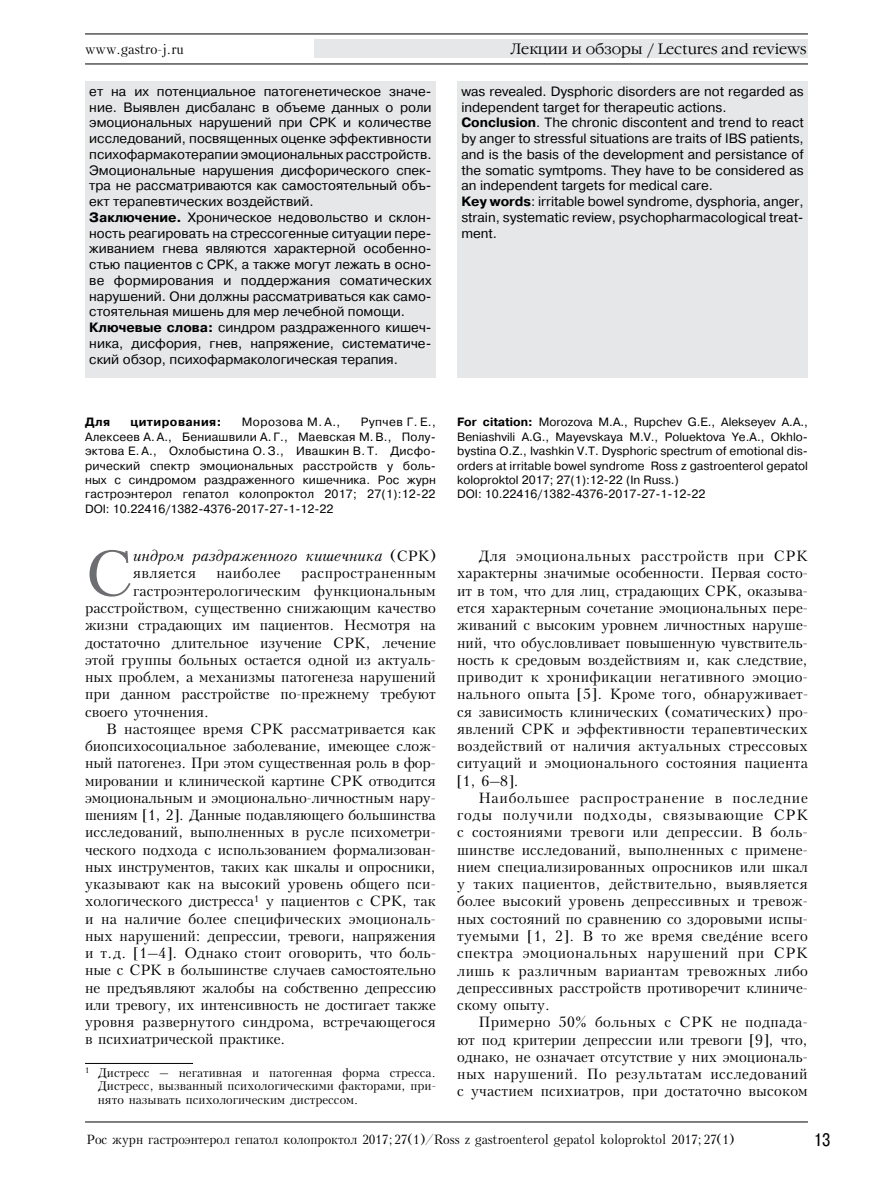
<style>
.page{position:relative;width:893px;height:1191px;background:#fff}
.page>*{position:absolute;margin:0;border:0;box-sizing:border-box;transform-origin:0 0}
.t1{font:61.95px "Kudrashov";color:#6d6e71}
.t2{font:18px "Pragmatica Cond C";color:#000}
.t3{font:300 15px "Garamond C";color:#000}
.t4{font:14.25px/17.2px "Kudrashov";color:#000;text-align:justify}
.t5{font:italic 14.25px/17.2px "Kudrashov";color:#000}
.t6{font:14.25px "Kudrashov";letter-spacing:.03em;color:#000}
.t7{font:13.5px/15.8px "Pragmatica C";color:#000}
.t8{font:13.5px "Kudrashov";color:#000;scale:.95 1}
.t9{font:12.75px "Kudrashov";color:#000;scale:.95 1}
.t10{font:12px/14.4px "Pragmatica C";color:#000}
.t11{font:12px/13.5px "Kudrashov";color:#000;text-align:justify}
.t12{font:700 12px "Pragmatica C";letter-spacing:.04em;color:#000}
.t13{font:12px "Pragmatica C";letter-spacing:.04em;color:#000}
.s1{font-weight:700}
.s2{font-family:"Minion Pro"}
.s3{font-style:normal}
</style>
<div class="page">
<hr style="left:85px;top:34px;width:723px;height:1px;background:#000">
<hr style="left:85px;top:64px;width:723px;height:1px;background:#000">
<div style="left:315px;top:40px;width:493px;height:18px;background:#e6e7e8"></div>
<hr style="left:85px;top:1121px;width:723px;height:1px;background:#000">
<div style="left:85px;top:81px;width:351px;height:297px;background:#e6e7e8"></div>
<hr style="left:85px;top:1063px;width:108px;height:1px;background:#000">
<div style="left:457px;top:81px;width:351px;height:297px;background:#e6e7e8"></div>
<p class="t8" style="left:85px;top:41px;width:106px">www.gastro-j.ru</p>
<p class="t3" style="left:511px;top:41px;width:297px">Лекции и обзоры / Lectures and reviews</p>
<p class="t7" style="left:89px;top:83px;width:344px">ет на их потенциальное патогенетическое значе&shy;ние. Выявлен дисбаланс в объеме данных о роли эмоциональных нарушений при СРК и количестве исследований, посвященных оценке эффективности психофармакотерапии эмоциональных расстройств.<br>Эмоциональные нарушения дисфорического спек&shy;тра не рассматриваются как самостоятельный объ&shy;ект терапевтических воздействий.<br><span class="s1">Заключение.</span> Хроническое недовольство и склон&shy;ность реагировать на стрессогенные ситуации пере&shy;живанием гнева являются характерной особенно&shy;стью пациентов с СРК, а также могут лежать в осно&shy;ве формирования и поддержания соматических нарушений. Они должны рассматриваться как само&shy;стоятельная мишень для мер лечебной помощи.<br><span class="s1">Ключевые слова:</span> синдром раздраженного кишеч&shy;ника, дисфория, гнев, напряжение, систематиче&shy;ский обзор, психофармакологическая терапия.</p>
<p class="t7" style="left:461px;top:83px;width:344px">was revealed. Dysphoric disorders are not regarded as independent target for therapeutic actions.<br><span class="s1">Conclusion</span>. The chronic discontent and trend to react by anger to stressful situations are traits of IBS patients, and is the basis of the development and persistance of the somatic symtpoms. They have to be considered as an independent targets for medical care.<br><span class="s1">Key words</span>: irritable bowel syndrome, dysphoria, anger, strain, systematic review, psychopharmacological treat&shy;ment.</p>
<p class="t10" style="left:85px;top:415px;width:353px;text-indent:276px">Рупчев Г. Е., Алексеев А. А., Бениашвили А. Г., Маевская М.В., Полу&shy;эктова Е. А., Охлобыстина О. З., Ивашкин В. Т. Дисфо&shy;рический спектр эмоциональных расстройств у боль&shy;ных с синдромом раздраженного кишечника. Рос журн гастроэнтерол гепатол колопроктол 2017; 27(1):12-22<br>DOI: 10.22416/1382-4376-2017-27-1-12-22</p>
<p class="t10" style="left:457px;top:415px;width:352px"><span class="s1">For citation:</span> Morozova M.A., Rupchev G.E., Alekseyev A.A., Beniashvili A.G., Mayevskaya M.V., Poluektova Ye.A., Okhlo&shy;bystina O.Z., Ivashkin V.T. Dysphoric spectrum of emotional dis&shy;orders at irritable bowel syndrome Ross z gastroenterol gepatol koloproktol 2017; 27(1):12-22 (In Russ.)<br>DOI: 10.22416/1382-4376-2017-27-1-12-22</p>
<p class="t4" style="left:457px;top:548px;width:352px;text-indent:21px">Для эмоциональных расстройств при СРК характерны значимые особенности. Первая состо&shy;ит в том, что для лиц, страдающих СРК, оказыва&shy;ется характерным сочетание эмоциональных пере&shy;живаний с высоким уровнем личностных наруше&shy;ний, что обусловливает повышенную чувствитель&shy;ность к средовым воздействиям и, как следствие, приводит к хронификации негативного эмоцио&shy;нального опыта [5]. Кроме того, обнаруживает&shy;ся зависимость клинических (соматических) про&shy;явлений СРК и эффективности терапевтических воздействий от наличия актуальных стрессовых ситуаций и эмоционального состояния пациента [1, 6–8].</p>
<p class="t4" style="left:457px;top:789px;width:352px;text-indent:21px">Наибольшее распространение в последние годы получили подходы, связывающие СРК с состояниями тревоги или депрессии. В боль&shy;шинстве исследований, выполненных с примене&shy;нием специализированных опросников или шкал у таких пациентов, действительно, выявляется более высокий уровень депрессивных и тревож&shy;ных состояний по сравнению со здоровыми испы&shy;туемыми [1, 2]. В то же время свед<span class="s2">é</span>ние всего спектра эмоциональных нарушений при СРК лишь к различным вариантам тревожных либо депрессивных расстройств противоречит клиниче&shy;скому опыту.</p>
<p class="t4" style="left:457px;top:1014px;width:352px;text-indent:21px">Примерно 50% больных с СРК не подпада&shy;ют под критерии депрессии или тревоги [9], что, однако, не означает отсутствие у них эмоциональ&shy;ных нарушений. По результатам исследований с участием психиатров, при достаточно высоком</p>
<p class="t12" style="left:85px;top:416px;width:27px">Для</p>
<p class="t12" style="left:130px;top:416px;width:92px">цитирования:</p>
<p class="t13" style="left:242px;top:416px;width:100px">Морозова М. А.,</p>
<h1 class="t1" style="left:85px;top:538px;width:50px">С</h1>
<p class="t5" style="left:133px;top:548px;width:304px">индром раздраженного кишечника <span class="s3">(СРК) является</span></p>
<p class="t6" style="left:216px;top:565px;width:66px">наиболее</p>
<p class="t6" style="left:301px;top:565px;width:136px">распространенным</p>
<p class="t4" style="left:133px;top:582px;width:304px">гастроэнтерологическим функциональным</p>
<p class="t4" style="left:85px;top:599px;width:352px">расстройством, существенно снижающим качество</p>
<p class="t4" style="left:85px;top:617px;width:352px">жизни страдающих им пациентов. Несмотря на</p>
<p class="t4" style="left:85px;top:634px;width:352px">достаточно длительное изучение СРК, лечение</p>
<p class="t4" style="left:85px;top:651px;width:352px">этой группы больных остается одной из актуаль-</p>
<p class="t4" style="left:85px;top:668px;width:352px">ных проблем, а механизмы патогенеза нарушений</p>
<p class="t4" style="left:85px;top:686px;width:352px">при данном расстройстве по-прежнему требуют</p>
<p class="t4" style="left:85px;top:703px;width:126px">своего уточнения.</p>
<p class="t4" style="left:106px;top:720px;width:331px">В настоящее время СРК рассматривается как</p>
<p class="t4" style="left:85px;top:737px;width:352px">биопсихосоциальное заболевание, имеющее слож-</p>
<p class="t4" style="left:85px;top:755px;width:352px">ный патогенез. При этом существенная роль в фор-</p>
<p class="t4" style="left:85px;top:772px;width:352px">мировании и клинической картине СРК отводится</p>
<p class="t4" style="left:85px;top:789px;width:352px">эмоциональным и эмоционально-личностным нару-</p>
<p class="t4" style="left:85px;top:806px;width:352px">шениям [1, 2]. Данные подавляющего большинства</p>
<p class="t4" style="left:85px;top:824px;width:352px">исследований, выполненных в русле психометри-</p>
<p class="t4" style="left:85px;top:841px;width:352px">ческого подхода с использованием формализован-</p>
<p class="t4" style="left:85px;top:858px;width:352px">ных инструментов, таких как шкалы и опросники,</p>
<p class="t4" style="left:85px;top:875px;width:352px">указывают как на высокий уровень общего пси-</p>
<p class="t4" style="left:85px;top:893px;width:352px">хологического дистресса<sup>1</sup> у пациентов с СРК, так</p>
<p class="t4" style="left:85px;top:910px;width:352px">и на наличие более специфических эмоциональ-</p>
<p class="t4" style="left:85px;top:927px;width:352px">ных нарушений: депрессии, тревоги, напряжения</p>
<p class="t4" style="left:85px;top:944px;width:352px">и т.д. [1–4]. Однако стоит оговорить, что боль-</p>
<p class="t4" style="left:85px;top:962px;width:352px">ные с СРК в большинстве случаев самостоятельно</p>
<p class="t4" style="left:85px;top:979px;width:352px">не предъявляют жалобы на собственно депрессию</p>
<p class="t4" style="left:85px;top:996px;width:352px">или тревогу, их интенсивность не достигает также</p>
<p class="t4" style="left:85px;top:1013px;width:352px">уровня развернутого синдрома, встречающегося</p>
<p class="t4" style="left:85px;top:1031px;width:202px">в психиатрической практике.</p>
<p class="t11" style="left:98px;top:1066px;width:340px;text-indent:-13px"><sup>1</sup> Дистресс – негативная и патогенная форма стресса.<br>Дистресс, вызванный психологическими факторами, при&shy;нято называть психологическим дистрессом.</p>
<p class="t9" style="left:87px;top:1132px;width:683px">Рос журн гастроэнтерол гепатол колопроктол 2017;27(1)/Ross z gastroenterol gepatol koloproktol 2017;27(1)</p>
<p class="t2" style="left:814px;top:1130px;width:18px">13</p>
</div>
